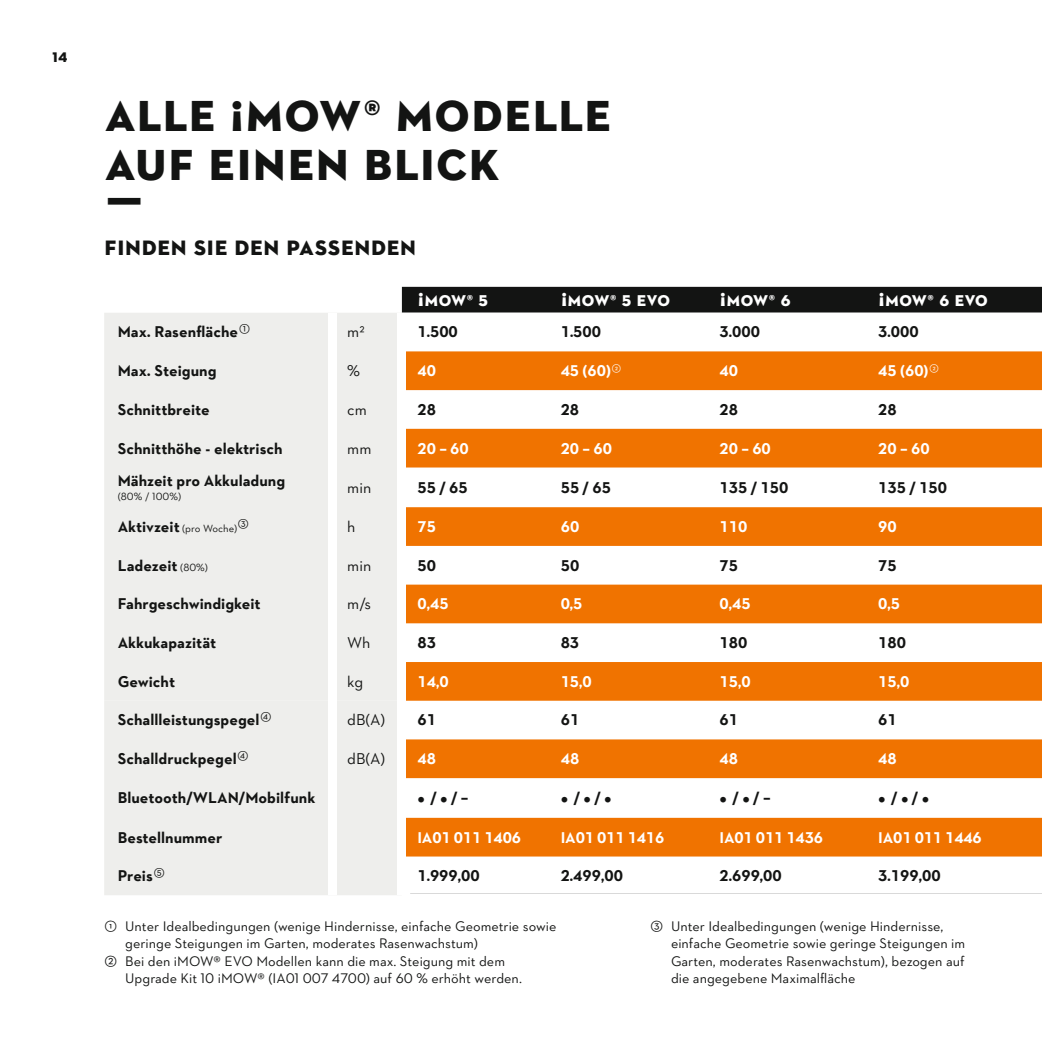
<style>
.page{position:relative;width:1042px;height:1042px;background:#fff}
.page>*{position:absolute;margin:0;border:0;box-sizing:border-box;transform-origin:0 0}
.t1{font:43.75px/48.1px "STIHL Contraface Display Titling";letter-spacing:-.005em;color:#131413}
.t2{font:700 26.25px "STIHL Contraface Text";color:#131413}
.t3{font:21px "STIHL Contraface Display Titling";color:#131413}
.t4{font:700 15.75px "STIHL Contraface Text";color:#131413}
.t5{font:700 15.75px "STIHL Contraface Text";color:#fff}
.t6{font:15.75px "STIHL Contraface Text";color:#131413}
.t7{font:15.75px "STIHL Contraface Display Titling";letter-spacing:-.03em;color:#fff}
.t8{font:14px/17.5px "STIHL Contraface Text";color:#131413}
.t9{font:14px "STIHL Contraface Display Titling";color:#131413}
.t10{font:10.5px "STIHL Contraface Text";color:#131413}
.s1{font-size:19.25px}
.s2{font-weight:700;font-size:15.75px}
.s3{font-weight:400;font-size:10.5px}
.s4{font-size:26.25px}
.s5{font-size:15.75px}
.s6{font-family:"STIHL Contraface Display";font-weight:500}
</style>
<div class="page">
<div style="left:402px;top:287px;width:640px;height:26px;background:#131413"></div>
<div style="left:104px;top:313px;width:293px;height:582px;background:#eeeeec"></div>
<svg style="left:406px;top:351px;width:636px;height:195px;fill:#f07300"></svg>
<svg style="left:406px;top:584px;width:636px;height:272px;fill:#f07300"></svg>
<div style="left:104px;top:662px;width:293px;height:39px;background:#eeeeec"></div>
<div style="left:328px;top:313px;width:9px;height:38px;background:#fff"></div>
<div style="left:328px;top:351px;width:9px;height:39px;background:#fff"></div>
<div style="left:328px;top:390px;width:9px;height:39px;background:#fff"></div>
<div style="left:328px;top:429px;width:9px;height:38px;background:#fff"></div>
<div style="left:328px;top:467px;width:9px;height:40px;background:#fff"></div>
<div style="left:328px;top:507px;width:9px;height:39px;background:#fff"></div>
<div style="left:328px;top:546px;width:9px;height:38px;background:#fff"></div>
<div style="left:328px;top:584px;width:9px;height:39px;background:#fff"></div>
<div style="left:328px;top:623px;width:9px;height:39px;background:#fff"></div>
<div style="left:328px;top:662px;width:9px;height:39px;background:#fff"></div>
<div style="left:328px;top:701px;width:9px;height:38px;background:#fff"></div>
<div style="left:328px;top:739px;width:9px;height:39px;background:#fff"></div>
<div style="left:328px;top:778px;width:9px;height:40px;background:#fff"></div>
<div style="left:328px;top:818px;width:9px;height:38px;background:#fff"></div>
<div style="left:328px;top:856px;width:9px;height:39px;background:#fff"></div>
<svg style="left:410px;top:893px;width:632px;height:1px"></svg>
<p class="t9" style="left:52px;top:48px;width:17px">14</p>
<h1 class="t1" style="left:104px;top:93px;width:509px">ALLE ¡MOW® MODELLE<br>AUF EINEN BLICK<br>Ƒ</h1>
<h3 class="t3" style="left:104px;top:234px;width:314px">FINDEN SIE DEN PASSENDEN</h3>
<p class="t7" style="left:417px;top:291px;width:73px"><span class="s1">¡</span>MOW® 5</p>
<p class="t7" style="left:561px;top:291px;width:111px"><span class="s1">¡</span>MOW® 5 EVO</p>
<p class="t7" style="left:719px;top:291px;width:73px"><span class="s1">¡</span>MOW® 6</p>
<p class="t7" style="left:878px;top:291px;width:111px"><span class="s1">¡</span>MOW® 6 EVO</p>
<p class="t4" style="left:118px;top:322px;width:134px">Max. Rasenfläche<sup>①</sup></p>
<p class="t6" style="left:347px;top:322px;width:19px">m2</p>
<p class="t4" style="left:417px;top:322px;width:42px">1.500</p>
<p class="t4" style="left:561px;top:322px;width:42px">1.500</p>
<p class="t4" style="left:719px;top:322px;width:42px">3.000</p>
<p class="t4" style="left:878px;top:322px;width:42px">3.000</p>
<p class="t4" style="left:118px;top:361px;width:100px">Max. Steigung</p>
<p class="t6" style="left:347px;top:361px;width:14px">%</p>
<p class="t5" style="left:417px;top:361px;width:20px">40</p>
<p class="t5" style="left:561px;top:361px;width:62px">45 (60)<sup>②</sup></p>
<p class="t5" style="left:719px;top:361px;width:20px">40</p>
<p class="t5" style="left:878px;top:361px;width:62px">45 (60)<sup>②</sup></p>
<p class="t4" style="left:118px;top:399px;width:93px">Schnittbreite</p>
<p class="t6" style="left:347px;top:400px;width:21px">cm</p>
<p class="t4" style="left:417px;top:399px;width:20px">28</p>
<p class="t4" style="left:561px;top:399px;width:20px">28</p>
<p class="t4" style="left:719px;top:399px;width:20px">28</p>
<p class="t4" style="left:878px;top:399px;width:20px">28</p>
<p class="t4" style="left:118px;top:438px;width:166px">Schnitthöhe - elektrisch</p>
<p class="t6" style="left:347px;top:438px;width:26px">mm</p>
<p class="t5" style="left:417px;top:438px;width:53px">20 – 60</p>
<p class="t5" style="left:561px;top:438px;width:53px">20 – 60</p>
<p class="t5" style="left:719px;top:438px;width:53px">20 – 60</p>
<p class="t5" style="left:878px;top:438px;width:53px">20 – 60</p>
<p class="t4" style="left:118px;top:470px;width:169px">Mähzeit pro Akkuladung</p>
<p class="t10" style="left:118px;top:490px;width:65px">(80% / 100%)</p>
<p class="t6" style="left:347px;top:477px;width:26px">min</p>
<p class="t4" style="left:417px;top:477px;width:52px">55 / 65</p>
<p class="t4" style="left:561px;top:477px;width:52px">55 / 65</p>
<p class="t4" style="left:719px;top:477px;width:70px">135 / 150</p>
<p class="t4" style="left:878px;top:477px;width:70px">135 / 150</p>
<p class="t10" style="left:118px;top:522px;width:133px"><span class="s2">Aktivzeit</span> (pro Woche)<sup>③</sup></p>
<p class="t6" style="left:347px;top:517px;width:10px">h</p>
<p class="t5" style="left:417px;top:516px;width:20px">75</p>
<p class="t5" style="left:561px;top:516px;width:20px">60</p>
<p class="t5" style="left:719px;top:516px;width:29px">110</p>
<p class="t5" style="left:878px;top:516px;width:20px">90</p>
<p class="t4" style="left:118px;top:555px;width:92px">Ladezeit <span class="s3">(80%)</span></p>
<p class="t6" style="left:347px;top:555px;width:26px">min</p>
<p class="t4" style="left:417px;top:555px;width:20px">50</p>
<p class="t4" style="left:561px;top:555px;width:20px">50</p>
<p class="t4" style="left:719px;top:555px;width:20px">75</p>
<p class="t4" style="left:878px;top:555px;width:20px">75</p>
<p class="t4" style="left:118px;top:594px;width:144px">Fahrgeschwindigkeit</p>
<p class="t6" style="left:347px;top:594px;width:25px">m/s</p>
<p class="t5" style="left:417px;top:594px;width:33px">0,45</p>
<p class="t5" style="left:561px;top:594px;width:23px">0,5</p>
<p class="t5" style="left:719px;top:594px;width:33px">0,45</p>
<p class="t5" style="left:878px;top:594px;width:23px">0,5</p>
<p class="t4" style="left:118px;top:632px;width:100px">Akkukapazität</p>
<p class="t6" style="left:347px;top:633px;width:25px">Wh</p>
<p class="t4" style="left:417px;top:632px;width:20px">83</p>
<p class="t4" style="left:561px;top:632px;width:20px">83</p>
<p class="t4" style="left:719px;top:632px;width:29px">180</p>
<p class="t4" style="left:878px;top:632px;width:29px">180</p>
<p class="t4" style="left:118px;top:671px;width:59px">Gewicht</p>
<p class="t6" style="left:347px;top:671px;width:18px">kg</p>
<p class="t5" style="left:417px;top:671px;width:33px">14,0</p>
<p class="t5" style="left:561px;top:671px;width:33px">15,0</p>
<p class="t5" style="left:719px;top:671px;width:33px">15,0</p>
<p class="t5" style="left:878px;top:671px;width:33px">15,0</p>
<p class="t4" style="left:118px;top:710px;width:156px">Schallleistungspegel<sup>④</sup></p>
<p class="t6" style="left:347px;top:710px;width:39px">dB(A)</p>
<p class="t4" style="left:417px;top:710px;width:20px">61</p>
<p class="t4" style="left:561px;top:710px;width:20px">61</p>
<p class="t4" style="left:719px;top:710px;width:20px">61</p>
<p class="t4" style="left:878px;top:710px;width:20px">61</p>
<p class="t4" style="left:118px;top:748px;width:133px">Schalldruckpegel<sup>④</sup></p>
<p class="t6" style="left:347px;top:749px;width:39px">dB(A)</p>
<p class="t5" style="left:417px;top:748px;width:20px">48</p>
<p class="t5" style="left:561px;top:748px;width:20px">48</p>
<p class="t5" style="left:719px;top:748px;width:20px">48</p>
<p class="t5" style="left:878px;top:748px;width:20px">48</p>
<p class="t4" style="left:118px;top:788px;width:199px">Bluetooth/WLAN/Mobilfunk</p>
<p class="t4" style="left:417px;top:788px;width:53px"><span class="s4">•</span> / <span class="s4">•</span> / –</p>
<h2 class="t2" style="left:561px;top:781px;width:53px">• <span class="s5">/</span> • <span class="s5">/</span> •</h2>
<p class="t4" style="left:719px;top:788px;width:53px"><span class="s4">•</span> / <span class="s4">•</span> / –</p>
<h2 class="t2" style="left:878px;top:781px;width:53px">• <span class="s5">/</span> • <span class="s5">/</span> •</h2>
<p class="t4" style="left:118px;top:827px;width:106px">Bestellnummer</p>
<p class="t5" style="left:417px;top:827px;width:105px">IA01 011 1406</p>
<p class="t5" style="left:561px;top:827px;width:105px">IA01 011 1416</p>
<p class="t5" style="left:719px;top:827px;width:105px">IA01 011 1436</p>
<p class="t5" style="left:878px;top:827px;width:105px">IA01 011 1446</p>
<p class="t4" style="left:118px;top:866px;width:49px">Preis<sup>⑤</sup></p>
<p class="t4" style="left:417px;top:866px;width:64px">1.999,00</p>
<p class="t4" style="left:561px;top:866px;width:64px">2.499,00</p>
<p class="t4" style="left:719px;top:866px;width:64px">2.699,00</p>
<p class="t4" style="left:878px;top:866px;width:64px">3.199,00</p>
<p class="t8" style="left:104px;top:917px;width:454px"><span class="s6">①</span> Unter Idealbedingungen (wenige Hindernisse, einfache Geometrie sowie</p>
<p class="t8" style="left:125px;top:934px;width:354px">geringe Steigungen im Garten, moderates Rasenwachstum)</p>
<p class="t8" style="left:104px;top:952px;width:402px">② Bei den iMOW® EVO Modellen kann die max. Steigung mit dem</p>
<p class="t8" style="left:125px;top:969px;width:398px">Upgrade Kit 10 iMOW® (IA01 007 4700) auf 60 % erhöht werden.</p>
<p class="t8" style="left:671px;top:917px;width:296px;text-indent:-21px">③ Unter Idealbedingungen (wenige Hindernisse, einfache Geometrie sowie geringe Steigungen im Garten, moderates Rasenwachstum), bezogen auf die angegebene Maximalfläche</p>
</div>
